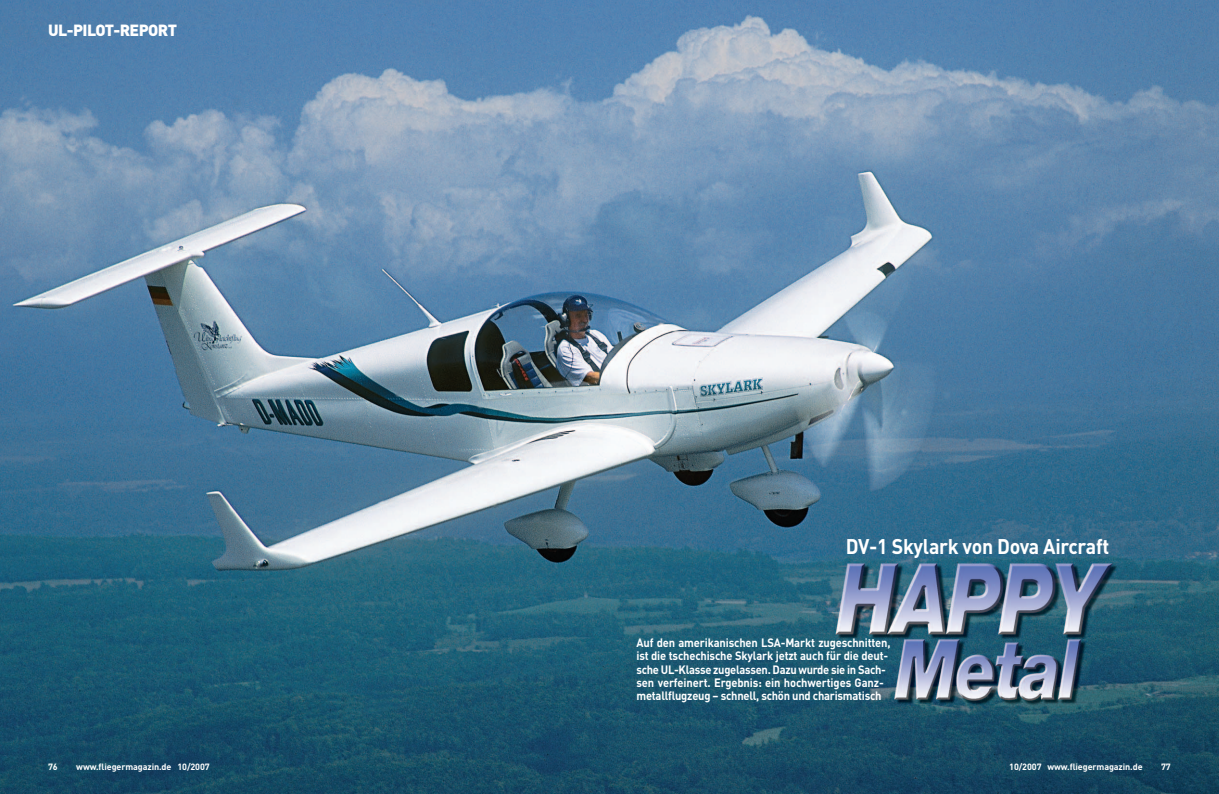
<style>
.page{position:relative;width:1219px;height:794px;background:#fff}
.page>*{position:absolute;margin:0;border:0;box-sizing:border-box;transform-origin:0 0}
.t1{font:700 21px "DIN";letter-spacing:-.015em;color:#fff;scale:.93 1}
.t2{font:900 16px "DIN";letter-spacing:-.035em;color:#fff}
.t3{font:700 12px/13px "DIN";letter-spacing:-.015em;color:#fff;scale:.93 1}
.t4{font:700 9px "DIN";letter-spacing:-.01em;color:#fff}
</style>
<div class="page">
<img style="left:0;top:0;width:1219px;height:794px">
<h2 class="t2" style="left:48px;top:25px;width:130px">UL-PILOT-REPORT</h2>
<h1 class="t1" style="left:846px;top:539px;width:285px">DV-1 Skylark von Dova Aircraft</h1>
<p class="t3" style="left:636px;top:638px;width:275px">Auf den amerikanischen LSA-Markt zugeschnitten, ist die tschechische Skylark jetzt auch für die deut&shy;sche UL-Klasse zugelassen. Dazu wurde sie in Sach&shy;sen verfeinert. Ergebnis: ein hochwertiges Ganz - metallflugzeug – schnell, schön und charismatisch</p>
<p class="t4" style="left:48px;top:763px;width:11px">76</p>
<p class="t4" style="left:76px;top:763px;width:135px">www.fliegermagazin.de 10/2007</p>
<p class="t4" style="left:1009px;top:763px;width:135px">10/2007 www.fliegermagazin.de</p>
<p class="t4" style="left:1161px;top:763px;width:11px">77</p>
</div>
